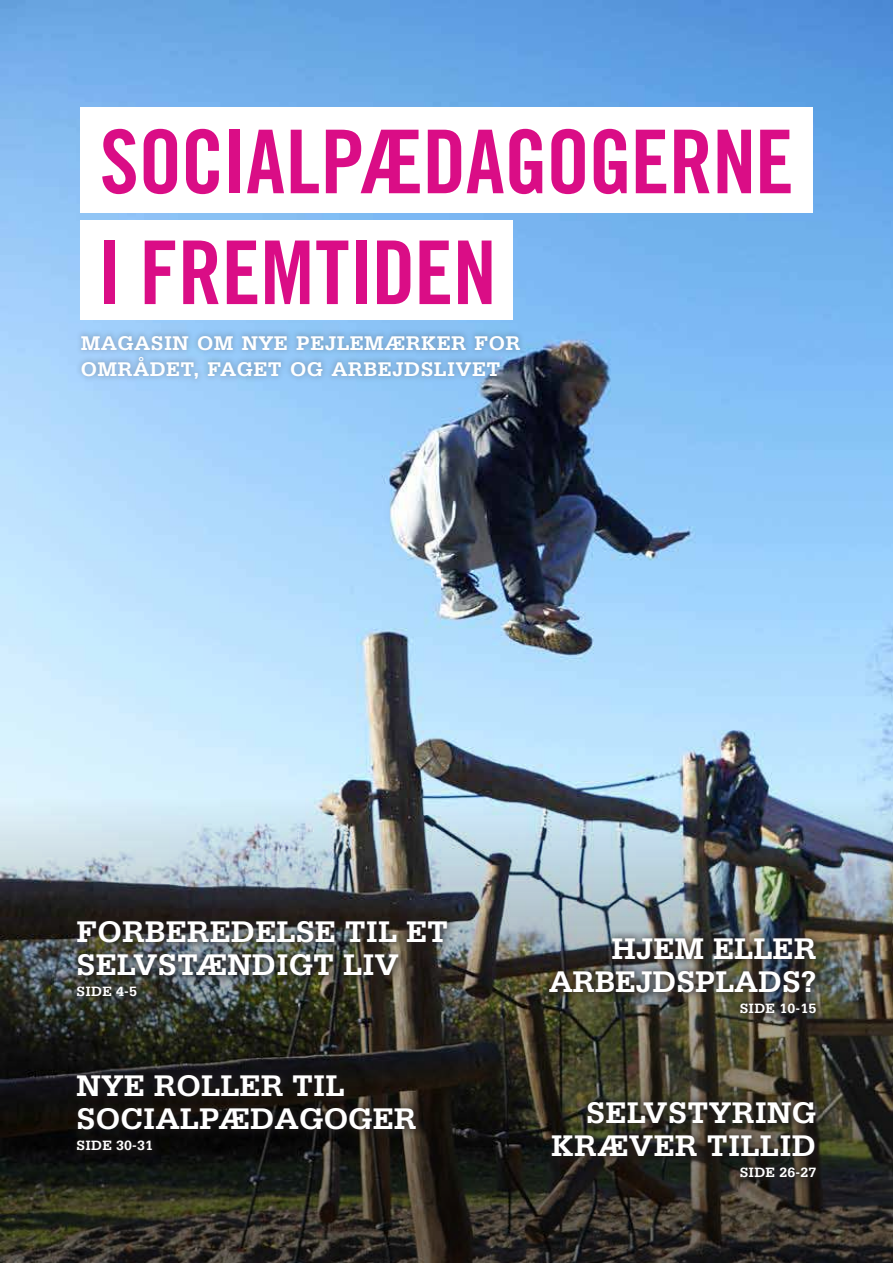
<style>
.page{position:relative;width:893px;height:1263px;background:#fff}
.page>*{position:absolute;margin:0;border:0;box-sizing:border-box;transform-origin:0 0}
.t1{font:88.05px "Trade Gothic Bold Cond Twenty";letter-spacing:-.005em;color:#da0d86}
.t2{font:700 31.5px/33px "Serifa Std";color:#fff;text-align:right}
.t3{font:700 20.85px/26px "Serifa Std";letter-spacing:.02em;color:#fff}
.t4{font:700 14.25px "Serifa Std";letter-spacing:.01em;color:#fff}
</style>
<div class="page">
<img style="left:0;top:0;width:893px;height:799px">
<img style="left:0;top:799px;width:893px;height:464px">
<div style="left:81px;top:107px;width:732px;height:105px;background:#fff"></div>
<div style="left:81px;top:221px;width:432px;height:99px;background:#fff"></div>
<div style="left:541px;top:930px;width:284px;height:92px;background:#231f20;opacity:.75"></div>
<div style="left:544px;top:1093px;width:281px;height:94px;background:#231f20;opacity:.75"></div>
<div style="left:69px;top:1066px;width:356px;height:94px;background:#231f20;opacity:.75"></div>
<div style="left:75px;top:329px;width:452px;height:56px;background:#231f20;opacity:.2"></div>
<div style="left:69px;top:913px;width:388px;height:93px;background:#231f20;opacity:.75"></div>
<p class="t1" style="left:100px;top:108px;width:696px">SOCIALPÆDAGOGERNE</p>
<p class="t1" style="left:97px;top:219px;width:401px">I FREMTIDEN</p>
<p class="t3" style="left:81px;top:330px;width:441px">MAGASIN OM NYE PEJLEMÆRKER FOR<br>OMRÅDET, FAGET OG ARBEJDSLIVET</p>
<p class="t2" style="left:77px;top:915px;width:373px;text-align:left">FORBEREDELSE TIL ET<br>SELVSTÆNDIGT LIV</p>
<p class="t4" style="left:77px;top:983px;width:62px">SIDE 4-5</p>
<p class="t2" style="left:77px;top:1069px;width:342px;text-align:left">NYE ROLLER TIL<br>SOCIALPÆDAGOGER</p>
<p class="t4" style="left:77px;top:1137px;width:78px">SIDE 30-31</p>
<p class="t2" style="left:549px;top:932px;width:269px">HJEM ELLER<br>ARBEJDSPLADS?</p>
<p class="t4" style="left:740px;top:999px;width:78px">SIDE 10-15</p>
<p class="t2" style="left:551px;top:1096px;width:267px">SELVSTYRING<br>KRÆVER TILLID</p>
<p class="t4" style="left:740px;top:1164px;width:78px">SIDE 26-27</p>
</div>
